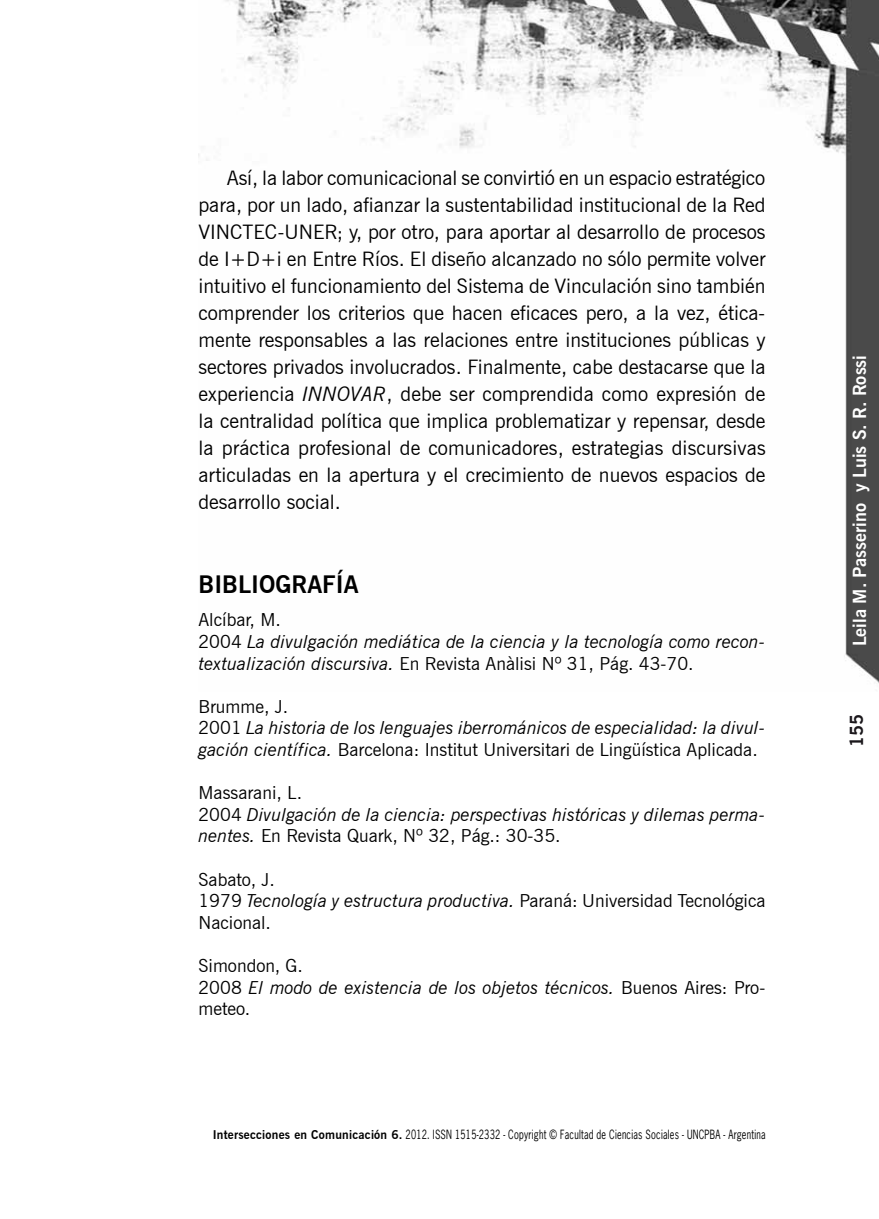
<style>
.page{position:relative;width:879px;height:1219px;background:#fff}
.page>*{position:absolute;margin:0;border:0;box-sizing:border-box;transform-origin:0 0}
.t1{font:700 24px "News Gothic BT";color:#000}
.t2{font:20px/27px "News Gothic BT";color:#000;text-align:justify}
.t3{font:italic 18px/21.6px "News Gothic BT";color:#000}
.t4{font:18px/21.6px "News Gothic BT";color:#000}
.t5{font:700 18px "News Gothic BT";color:#fff}
.t6{font:700 18px "News Gothic BT";color:#1a171b}
.t7{font:12px "News Gothic Cn";letter-spacing:.02em;color:#000}
.s1{font-style:italic}
.s2{font-style:normal}
.s3{font-family:"News Gothic BT";font-weight:700}
</style>
<div class="page">
<img style="left:198px;top:0;width:681px;height:684px">
<p class="t2" style="left:198px;top:165px;width:569px;text-indent:28px">Así, la labor comunicacional se convirtió en un espacio estratégico para, por un lado, afianzar la sustentabilidad institucional de la Red VINCTEC-UNER; y, por otro, para aportar al desarrollo de procesos de I+D+i en Entre Ríos. El diseño alcanzado no sólo permite volver intuitivo el funcionamiento del Sistema de Vinculación sino también comprender los criterios que hacen eficaces pero, a la vez, ética&shy;mente responsables a las relaciones entre instituciones públicas y sectores privados involucrados. Finalmente, cabe destacarse que la experiencia <span class="s1">INNOVAR</span>, debe ser comprendida como expresión de la centralidad política que implica problematizar y repensar, desde la práctica profesional de comunicadores, estrategias discursivas articuladas en la apertura y el crecimiento de nuevos espacios de desarrollo social.</p>
<p class="t1" style="left:198px;top:570px;width:161px">BIBLIOGRAFÍA</p>
<p class="t3" style="left:198px;top:609px;width:568px"><span class="s2">Alcíbar, M.<br>2004</span> La divulgación mediática de la ciencia y la tecnología como recon&shy;textualización discursiva. <span class="s2">En Revista Anàlisi Nº 31, Pág. 43-70.</span></p>
<p class="t3" style="left:198px;top:695px;width:568px"><span class="s2">Brumme, J.<br>2001</span> La historia de los lenguajes iberrománicos de especialidad: la divul&shy;gación científica. <span class="s2">Barcelona: Institut Universitari de Lingüística Aplicada.</span></p>
<p class="t3" style="left:198px;top:782px;width:568px"><span class="s2">Massarani, L.<br>2004</span> Divulgación de la ciencia: perspectivas históricas y dilemas perma&shy;nentes. <span class="s2">En Revista Quark, Nº 32, Pág.: 30-35.</span></p>
<p class="t4" style="left:198px;top:868px;width:568px">Sabato, J.<br>1979 <span class="s1">Tecnología y estructura productiva.</span> Paraná: Universidad Tecnológica<br>Nacional.</p>
<p class="t3" style="left:198px;top:955px;width:568px"><span class="s2">Simondon, G.<br>2008</span> El modo de existencia de los objetos técnicos. <span class="s2">Buenos Aires: Pro&shy;meteo.</span></p>
<p class="t7" style="left:213px;top:1126px;width:554px"><span class="s3">Intersecciones en Comunicación 6.</span> 2012. ISSN 1515-2332 - Copyright © Facultad de Ciencias Sociales - UNCPBA - Argentina</p>
<p class="t5" style="left:849px;top:646px;width:293px;rotate:-90deg">Leila M. Passerino y Luis S. R. Rossi</p>
<p class="t6" style="left:846px;top:747px;width:35px;rotate:-90deg">155</p>
</div>
